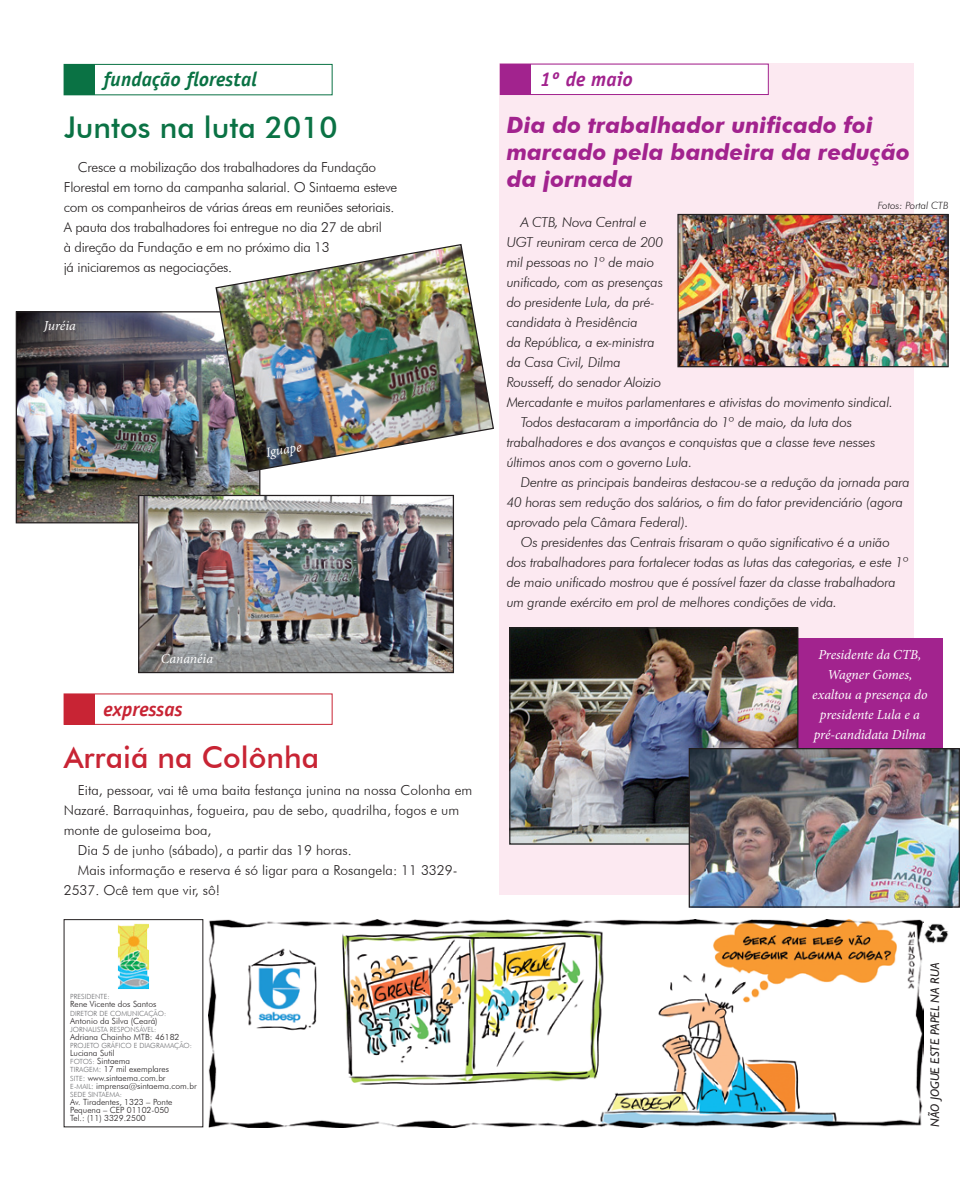
<style>
.page{position:relative;width:978px;height:1191px;background:#fff}
.page>*{position:absolute;margin:0;border:0;box-sizing:border-box;transform-origin:0 0}
.t2{font:500 30px "Futura BT";color:#0a7244}
.t2-2{font:500 30px "Futura BT";color:#c82434}
.tx1{font:italic 700 22.5px/27px "Futura BT";color:#a2238e}
.t1{font:italic 700 20px "Officina Sans";color:#0a7244}
.None-2{font:italic 700 20px "Officina Sans";color:#c82434}
.t3{font:italic 700 20px "Officina Sans";color:#a2238e}
.tx1-2{font:italic 300 13.75px/20px "Futura BT";letter-spacing:-.015em;color:#231f20}
.tx1-3{font:300 13.75px/20px "Futura BT";letter-spacing:-.02em;color:#231f20}
.tx1-4{font:300 13.75px/20px "Futura BT";color:#231f20}
.tx1-5{font:italic 13.75px/20px "Minion Pro";letter-spacing:-.005em;color:#fff;text-align:center}
.olho{font:italic 12.5px "Gill Sans";color:#231f20}
.t4{font:italic 300 10px "Futura BT";color:#231f20}
.t5{font:300 8.5px/8.1px "Futura BT";color:#231f20}
.t6{font:300 7.12px "Futura BT";color:#6c6d70}
.s1{font-size:7.12px;color:#6c6d70}
.s2{color:#6c6d70}
</style>
<div class="page">
<img style="left:208px;top:920px;width:715px;height:208px">
<img style="left:18px;top:313px;width:240px;height:208px">
<div style="left:16px;top:311px;width:244px;height:212px;border:1px solid #231f20"></div>
<div style="left:64px;top:64px;width:30px;height:31px;background:#0a7244"></div>
<div style="left:64px;top:64px;width:268px;height:31px;border:1px solid #0a7244"></div>
<img style="left:118px;top:923px;width:31px;height:66px">
<img style="left:924px;top:923px;width:25px;height:20px">
<div style="left:500px;top:64px;width:414px;height:831px;background:#fce9f1"></div>
<div style="left:500px;top:64px;width:269px;height:31px;background:#fff;border:1px solid #a2238e"></div>
<div style="left:500px;top:64px;width:31px;height:30px;background:#a2238e"></div>
<div style="left:64px;top:694px;width:30px;height:30px;background:#c82434"></div>
<img style="left:215px;top:244px;width:279px;height:229px">
<img style="left:140px;top:497px;width:312px;height:174px">
<div style="left:138px;top:495px;width:316px;height:178px;border:1px solid #231f20"></div>
<img style="left:679px;top:216px;width:268px;height:149px">
<div style="left:677px;top:214px;width:272px;height:153px;border:1px solid #231f20"></div>
<div style="left:776px;top:638px;width:167px;height:122px;background:#a2238e"></div>
<img style="left:511px;top:629px;width:285px;height:213px">
<div style="left:509px;top:627px;width:289px;height:217px;border:1px solid #231f20"></div>
<img style="left:691px;top:750px;width:267px;height:155px">
<div style="left:689px;top:748px;width:271px;height:159px;border:1px solid #231f20"></div>
<p class="t1" style="left:104px;top:67px;width:155px">fundação florestal</p>
<p class="t2" style="left:64px;top:109px;width:275px">Juntos na luta 2010</p>
<p class="tx1-3" style="left:64px;top:156px;width:335px;text-indent:14px">Cresce a mobilização dos trabalhadores da Fundação Florestal em torno da campanha salarial. O Sintaema esteve com os companheiros de várias áreas em reuniões setoriais.<br>A pauta dos trabalhadores foi entregue no dia 27 de abril<br>à direção da Fundação e em no próximo dia 13<br>já iniciaremos as negociações.</p>
<p class="tx1-5" style="left:44px;top:315px;width:33px">Juréia</p>
<p class="tx1-5" style="left:264px;top:443px;width:37px;rotate:-10deg">Iguape</p>
<p class="t3" style="left:540px;top:67px;width:94px">1º de maio</p>
<p class="tx1" style="left:507px;top:111px;width:405px">Dia do trabalhador unificado foi marcado pela bandeira da redução da jornada</p>
<p class="t4" style="left:878px;top:199px;width:72px">Fotos: Portal CTB</p>
<p class="tx1-2" style="left:507px;top:212px;width:388px;text-indent:14px">A CTB, Nova Central e<br>UGT reuniram cerca de 200<br>mil pessoas no 1º de maio<br>unificado, com as presenças<br>do presidente Lula, da pré-<br>candidata à Presidência<br>da República, a ex-ministra<br>da Casa Civil, Dilma<br>Rousseff, do senador Aloizio<br>Mercadante e muitos parlamentares e ativistas do movimento sindical.</p>
<p class="tx1-2" style="left:507px;top:412px;width:370px;text-indent:14px">Todos destacaram a importância do 1º de maio, da luta dos trabalhadores e dos avanços e conquistas que a classe teve nesses últimos anos com o governo Lula.</p>
<p class="tx1-2" style="left:507px;top:472px;width:405px;text-indent:14px">Dentre as principais bandeiras destacou-se a redução da jornada para<br>40 horas sem redução dos salários, o fim do fator previdenciário (agora aprovado pela Câmara Federal).</p>
<p class="tx1-2" style="left:507px;top:532px;width:403px;text-indent:14px">Os presidentes das Centrais frisaram o quão significativo é a união dos trabalhadores para fortalecer todas as lutas das categorias, e este 1º de maio unificado mostrou que é possível fazer da classe trabalhadora um grande exército em prol de melhores condições de vida.</p>
<p class="tx1-5" style="left:161px;top:648px;width:54px">Cananéia</p>
<p class="tx1-5" style="left:818px;top:644px;width:105px">Presidente da CTB,<br>Wagner Gomes,</p>
<p class="tx1-5" style="left:812px;top:684px;width:117px">exaltou a presença do presidente Lula e a</p>
<p class="tx1-5" style="left:814px;top:724px;width:114px">pré-candidata Dilma</p>
<p class="None-2" style="left:104px;top:696px;width:80px">expressas</p>
<p class="t2-2" style="left:64px;top:739px;width:257px">Arraiá na Colônha</p>
<p class="tx1-4" style="left:64px;top:779px;width:410px;text-indent:14px">Eita, pessoar, vai tê uma baita festança junina na nossa Colonha em<br>Nazaré. Barraquinhas, fogueira, pau de sebo, quadrilha, fogos e um monte de guloseima boa,</p>
<p class="tx1-4" style="left:78px;top:839px;width:275px">Dia 5 de junho (sábado), a partir das 19 horas.</p>
<p class="tx1-4" style="left:64px;top:859px;width:395px;text-indent:14px">Mais informação e reserva é só ligar para a Rosangela: 11 3329-<br>2537. Ocê tem que vir, sô!</p>
<p class="t6" style="left:70px;top:992px;width:41px">PRESIDENTE:</p>
<p class="t5" style="left:70px;top:1000px;width:88px">Rene Vicente dos Santos</p>
<p class="t6" style="left:70px;top:1008px;width:98px">DIRETOR DE COMUNICAÇÃO:</p>
<p class="t5" style="left:70px;top:1016px;width:89px">Antonio da Silva (Ceará)</p>
<p class="t6" style="left:70px;top:1025px;width:88px">JORNALISTA RESPONSÁVEL:</p>
<p class="t5" style="left:70px;top:1032px;width:111px">Adriana Chainho MTB: 46182</p>
<p class="t6" style="left:70px;top:1041px;width:123px">PROJETO GRÁFICO E DIAGRAMAÇÃO:</p>
<p class="t5" style="left:70px;top:1049px;width:46px">Luciana Sutil</p>
<p class="t5" style="left:70px;top:1057px;width:61px"><span class="s1">FOTOS:</span> Sintaema</p>
<p class="t5" style="left:70px;top:1065px;width:100px"><span class="s1">TIRAGEM</span><span class="s2">:</span> 17 mil exemplares</p>
<p class="t5" style="left:70px;top:1073px;width:97px"><span class="s1">SITE</span><span class="s2">:</span> www.sintaema.com.br</p>
<p class="t5" style="left:70px;top:1081px;width:128px"><span class="s1">E-MAIL</span><span class="s2">:</span> imprensa@sintaema.com.br</p>
<p class="t6" style="left:70px;top:1090px;width:53px">SEDE SINTAEMA:</p>
<p class="t5" style="left:70px;top:1097px;width:104px">Av. Tiradentes, 1323 – Ponte<br>Pequena – CEP 01102-050</p>
<p class="t5" style="left:70px;top:1114px;width:77px">Tel.: (11) 3329.2500</p>
<p class="olho" style="left:928px;top:1127px;width:166px;rotate:-90deg">NÃO JOGUE ESTE PAPEL NA RUA</p>
</div>
